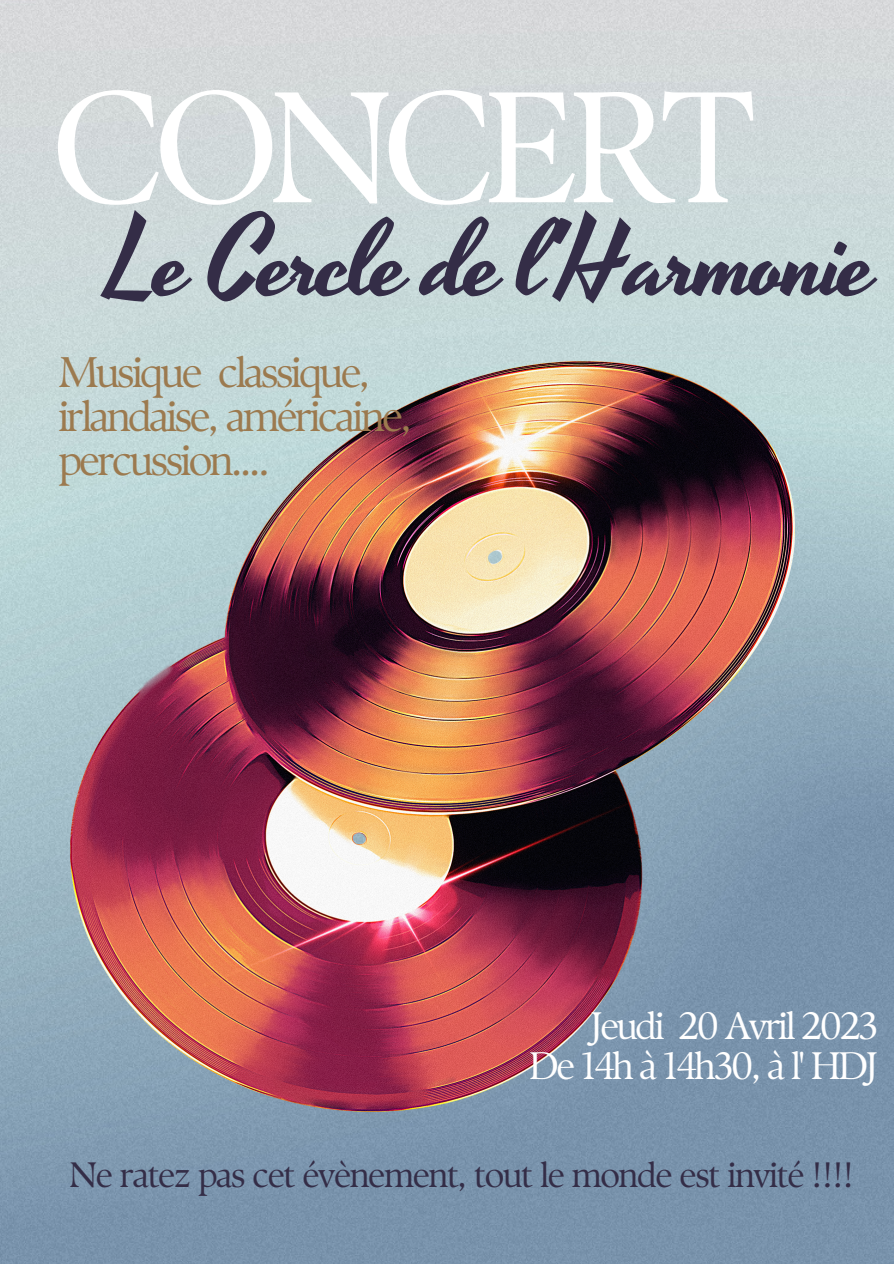
<style>
.page{position:relative;width:894px;height:1264px;background:#fff}
.page>*{position:absolute;margin:0;border:0;box-sizing:border-box;transform-origin:0 0}
.t1{font:157.5px "TY Serif D";letter-spacing:-.065em;color:#fff}
.t2{font:106.95px "Yesteryear";letter-spacing:-.035em;color:#342d47}
.t3{font:42.75px/44px "TY Serif D";letter-spacing:-.065em;color:#9c7a4f}
.t4{font:38.25px/39.5px "TY Serif D";letter-spacing:-.065em;color:#fff;text-align:right}
.t5{font:35.25px "TY Serif D";letter-spacing:-.04em;color:#342d47}
</style>
<div class="page">
<img style="left:0;top:0;width:893px;height:1263px">
<img style="left:70px;top:361px;width:724px;height:750px">
<h1 class="t1" style="left:51px;top:53px;width:704px">CONCERT</h1>
<h2 class="t2" style="left:108px;top:188px;width:770px">Le Cercle de l'Harmonie</h2>
<p class="t3" style="left:58px;top:350px;width:355px">Musique classique, irlandaise, américaine, percussion....</p>
<p class="t4" style="left:529px;top:1006px;width:350px">Jeudi 20 Avril 2023<br>De 14h à 14h30, à l' HDJ</p>
<p class="t5" style="left:69px;top:1153px;width:786px">Ne ratez pas cet évènement, tout le monde est invité !!!!</p>
</div>
